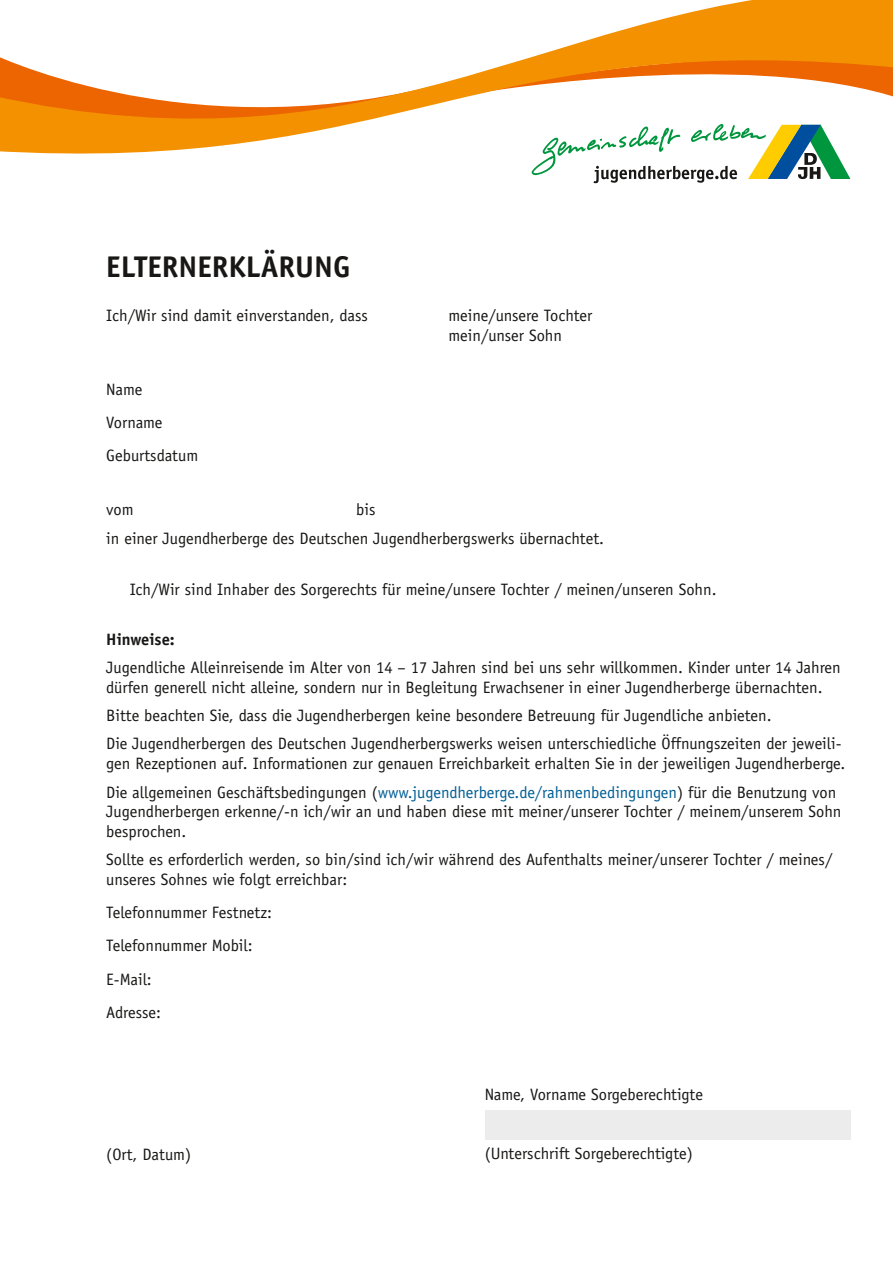
<style>
.page{position:relative;width:893px;height:1263px;background:#fff}
.page>*{position:absolute;margin:0;border:0;box-sizing:border-box;transform-origin:0 0}
.t1{font:700 30px "Officina Sans Std";color:#181716}
.t2{font:16.5px/33px "Officina Sans Std";color:#181716}
.t3{font:700 16.5px "Officina Sans Std";color:#181716}
.s1{color:#005e94}
</style>
<div class="page">
<svg style="left:0;top:0;width:893px;height:184px"></svg>
<svg style="left:531px;top:124px;width:319px;height:59px"></svg>
<div style="left:485px;top:1110px;width:365px;height:30px;background:#ececec"></div>
<h1 class="t1" style="left:106px;top:248px;width:245px">ELTERNERKLÄRUNG</h1>
<p class="t2" style="left:106px;top:299px;width:263px">Ich/Wir sind damit einverstanden, dass</p>
<p class="t2" style="left:449px;top:305px;width:145px;line-height:19.8px">meine/unsere Tochter mein/unser Sohn</p>
<p class="t2" style="left:106px;top:373px;width:93px">Name<br>Vorname<br>Geburtsdatum</p>
<p class="t2" style="left:106px;top:496px;width:499px;line-height:28.3px;text-indent:250px">bis<br>in einer Jugendherberge des Deutschen Jugendherbergswerks übernachtet.</p>
<p class="t2" style="left:130px;top:573px;width:588px">Ich/Wir sind Inhaber des Sorgerechts für meine/unsere Tochter / meinen/unseren Sohn.</p>
<p class="t3" style="left:106px;top:629px;width:70px">Hinweise:</p>
<p class="t2" style="left:106px;top:658px;width:736px;line-height:19.8px">Jugendliche Alleinreisende im Alter von 14 – 17 Jahren sind bei uns sehr willkommen. Kinder unter 14 Jahren dürfen generell nicht alleine, sondern nur in Begleitung Erwachsener in einer Jugendherberge übernachten.</p>
<p class="t2" style="left:106px;top:701px;width:737px;line-height:28.3px">Bitte beachten Sie, dass die Jugendherbergen keine besondere Betreuung für Jugendliche anbieten.<br>Die Jugendherbergen des Deutschen Jugendherbergswerks weisen unterschiedliche Öffnungszeiten der jeweili-</p>
<p class="t2" style="left:106px;top:749px;width:740px;line-height:28.3px">gen Rezeptionen auf. Informationen zur genauen Erreichbarkeit erhalten Sie in der jeweiligen Jugendherberge.<br>Die allgemeinen Geschäftsbedingungen (<span class="s1">www.jugendherberge.de/rahmenbedingungen</span>) für die Benutzung von</p>
<p class="t2" style="left:106px;top:802px;width:737px;line-height:19.8px">Jugendherbergen erkenne/-n ich/wir an und haben diese mit meiner/unserer Tochter / meinem/unserem Sohn besprochen.</p>
<p class="t2" style="left:106px;top:850px;width:727px;line-height:19.8px">Sollte es erforderlich werden, so bin/sind ich/wir während des Aufenthalts meiner/unserer Tochter / meines/ unseres Sohnes wie folgt erreichbar:</p>
<p class="t2" style="left:106px;top:896px;width:167px">Telefonnummer Festnetz:<br>Telefonnummer Mobil:<br>E-Mail:<br>Adresse:</p>
<p class="t2" style="left:106px;top:493px;width:29px">vom</p>
<p class="t2" style="left:106px;top:1138px;width:86px">(Ort, Datum)</p>
<p class="t2" style="left:485px;top:1077px;width:220px">Name, Vorname Sorgeberechtigte</p>
<p class="t2" style="left:485px;top:1137px;width:210px">(Unterschrift Sorgeberechtigte)</p>
</div>
